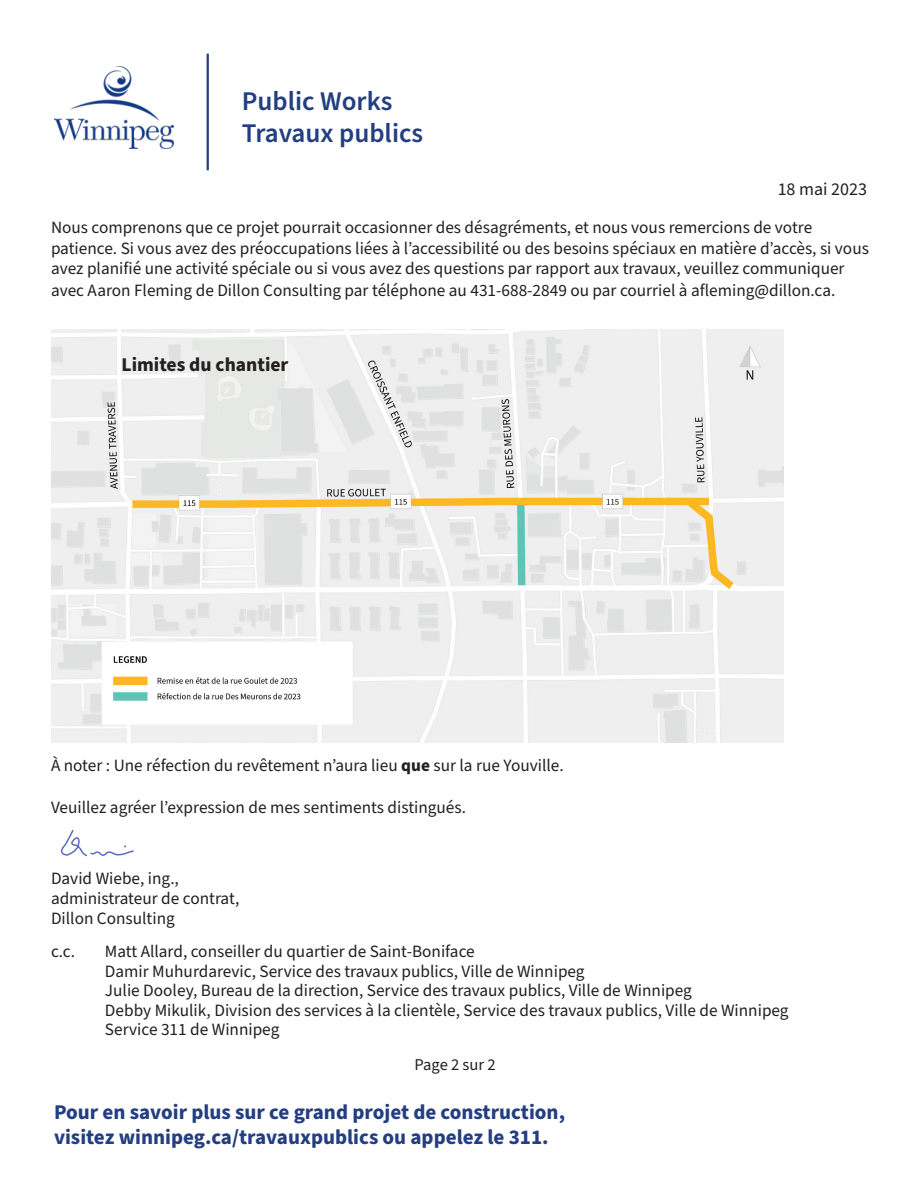
<style>
.page{position:relative;width:918px;height:1188px;background:#fff}
.page>*{position:absolute;margin:0;border:0;box-sizing:border-box;transform-origin:0 0}
.t1{font:600 27px/32.4px "Source Sans Pro";color:#233e81}
.t2{font:700 21px/25.2px "Source Sans Pro";color:#233e81}
.t3{font:700 19.5px "Source Sans Pro";color:#231f20}
.t4{font:18px "Source Sans Pro";color:#231f20}
.t5{font:17.25px/21px "Source Sans Pro";color:#231f20}
.t6{font:16.5px "Source Sans Pro";color:#231f20}
.s1{font-weight:700}
</style>
<div class="page">
<hr style="left:207px;top:54px;width:2px;height:116px;background:#233e81">
<img style="left:54px;top:66px;width:120px;height:83px">
<img style="left:51px;top:329px;width:732px;height:414px">
<svg style="left:60px;top:829px;width:74px;height:28px"></svg>
<h1 class="t1" style="left:242px;top:85px;width:183px">Public Works<br>Travaux publics</h1>
<p class="t4" style="left:778px;top:177px;width:91px">18 mai 2023</p>
<p class="t5" style="left:51px;top:217px;width:819px">Nous comprenons que ce projet pourrait occasionner des désagréments, et nous vous remercions de votre patience. Si vous avez des préoccupations liées à l’accessibilité ou des besoins spéciaux en matière d’accès, si vous avez planifié une activité spéciale ou si vous avez des questions par rapport aux travaux, veuillez communiquer avec Aaron Fleming de Dillon Consulting par téléphone au 431-688-2849 ou par courriel à afleming@dillon.ca.</p>
<p class="t3" style="left:122px;top:351px;width:169px">Limites du chantier</p>
<p class="t5" style="left:51px;top:755px;width:514px">À noter : Une réfection du revêtement n’aura lieu <span class="s1">que</span> sur la rue Youville.</p>
<p class="t5" style="left:51px;top:797px;width:417px">Veuillez agréer l’expression de mes sentiments distingués.</p>
<p class="t5" style="left:51px;top:869px;width:190px;line-height:20.1px">David Wiebe, ing., administrateur de contrat,<br>Dillon Consulting</p>
<p class="t5" style="left:51px;top:942px;width:26px">c.c.</p>
<p class="t5" style="left:105px;top:942px;width:371px">Matt Allard, conseiller du quartier de Saint-Boniface</p>
<p class="t5" style="left:105px;top:961px;width:481px">Damir Muhurdarevic, Service des travaux publics, Ville de Winnipeg</p>
<p class="t5" style="left:105px;top:981px;width:588px">Julie Dooley, Bureau de la direction, Service des travaux publics, Ville de Winnipeg</p>
<p class="t5" style="left:105px;top:1000px;width:685px">Debby Mikulik, Division des services à la clientèle, Service des travaux publics, Ville de Winnipeg</p>
<p class="t5" style="left:105px;top:1020px;width:176px">Service 311 de Winnipeg</p>
<p class="t6" style="left:415px;top:1054px;width:82px">Page 2 sur 2</p>
<p class="t2" style="left:54px;top:1100px;width:513px">Pour en savoir plus sur ce grand projet de construction, visitez winnipeg.ca/travauxpublics ou appelez le 311.</p>
<p class="t2" style="left:55px;top:1100px;width:528px">F r more info mation on this major construction project:<br>V</p>
<p class="t2" style="left:100px;top:1125px;width:341px">winnipeg.ca/public works or call 311</p>
</div>
